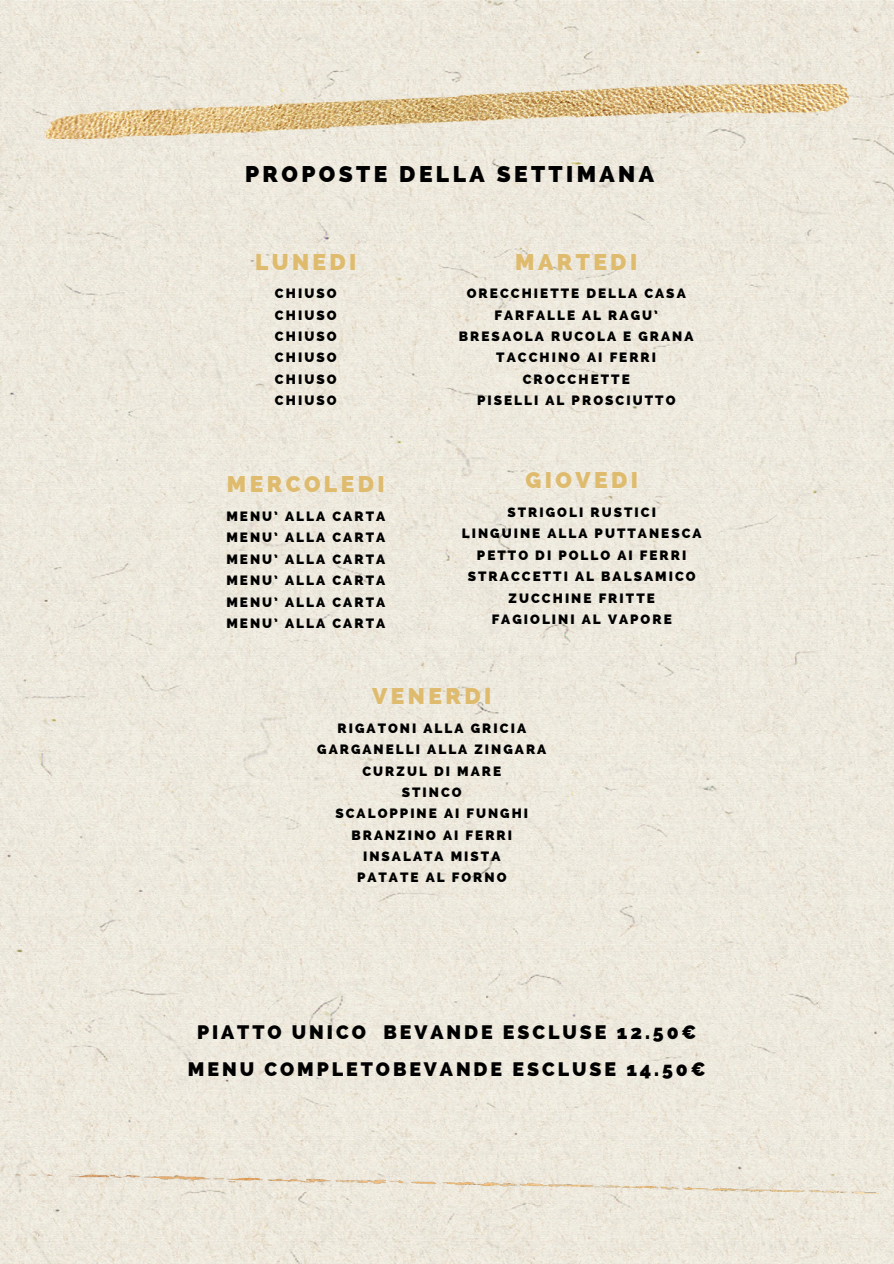
<style>
.page{position:relative;width:894px;height:1264px;background:#fff}
.page>*{position:absolute;margin:0;border:0;box-sizing:border-box;transform-origin:0 0}
.t1{font:800 22.65px "Raleway";letter-spacing:.15em;color:#dfbb6e}
.t2{font:800 22.65px "Raleway";letter-spacing:.15em;color:#000}
.t3{font:800 19.5px "Raleway";letter-spacing:.15em;color:#000}
.t4{font:800 13.5px "Raleway";letter-spacing:.15em;color:#000}
</style>
<div class="page">
<img style="left:0;top:0;width:893px;height:1263px">
<img style="left:45px;top:85px;width:803px;height:54px">
<img style="left:16px;top:1174px;width:862px;height:19px">
<h1 class="t2" style="left:245px;top:160px;width:410px">PROPOSTE DELLA SETTIMANA</h1>
<p class="t1" style="left:255px;top:248px;width:103px">LUNEDI</p>
<p class="t4" style="left:275px;top:285px;width:63px">CHIUSO</p>
<p class="t4" style="left:275px;top:307px;width:63px">CHIUSO</p>
<p class="t4" style="left:275px;top:328px;width:63px">CHIUSO</p>
<p class="t4" style="left:275px;top:350px;width:63px">CHIUSO</p>
<p class="t4" style="left:275px;top:371px;width:63px">CHIUSO</p>
<h1 class="t4" style="left:275px;top:392px;width:63px">CHIUSO</h1>
<p class="t1" style="left:227px;top:471px;width:159px">MERCOLEDI</p>
<p class="t4" style="left:226px;top:508px;width:160px">MENU’ ALLA CARTA</p>
<p class="t4" style="left:226px;top:530px;width:160px">MENU’ ALLA CARTA</p>
<p class="t4" style="left:226px;top:551px;width:160px">MENU’ ALLA CARTA</p>
<p class="t4" style="left:226px;top:572px;width:160px">MENU’ ALLA CARTA</p>
<p class="t4" style="left:226px;top:594px;width:160px">MENU’ ALLA CARTA</p>
<h1 class="t4" style="left:226px;top:615px;width:160px">MENU’ ALLA CARTA</h1>
<p class="t1" style="left:515px;top:248px;width:123px">MARTEDI</p>
<p class="t4" style="left:466px;top:285px;width:220px">ORECCHIETTE DELLA CASA</p>
<p class="t4" style="left:494px;top:307px;width:165px">FARFALLE AL RAGU’</p>
<p class="t4" style="left:459px;top:328px;width:236px">BRESAOLA RUCOLA E GRANA</p>
<p class="t4" style="left:496px;top:349px;width:161px">TACCHINO AI FERRI</p>
<p class="t4" style="left:522px;top:371px;width:108px">CROCCHETTE</p>
<h1 class="t4" style="left:477px;top:392px;width:200px">PISELLI AL PROSCIUTTO</h1>
<p class="t1" style="left:525px;top:467px;width:114px">GIOVEDI</p>
<p class="t4" style="left:507px;top:504px;width:150px">STRIGOLI RUSTICI</p>
<p class="t4" style="left:461px;top:526px;width:241px">LINGUINE ALLA PUTTANESCA</p>
<p class="t4" style="left:477px;top:547px;width:211px">PETTO DI POLLO AI FERRI</p>
<p class="t4" style="left:467px;top:568px;width:229px">STRACCETTI AL BALSAMICO</p>
<p class="t4" style="left:508px;top:590px;width:148px">ZUCCHINE FRITTE</p>
<h1 class="t4" style="left:491px;top:611px;width:181px">FAGIOLINI AL VAPORE</h1>
<p class="t1" style="left:372px;top:682px;width:120px">VENERDI</p>
<p class="t4" style="left:337px;top:720px;width:190px">RIGATONI ALLA GRICIA</p>
<p class="t4" style="left:317px;top:741px;width:230px">GARGANELLI ALLA ZINGARA</p>
<p class="t4" style="left:362px;top:762px;width:140px">CURZUL DI MARE</p>
<p class="t4" style="left:401px;top:784px;width:61px">STINCO</p>
<p class="t4" style="left:335px;top:805px;width:194px">SCALOPPINE AI FUNGHI</p>
<p class="t4" style="left:351px;top:827px;width:162px">BRANZINO AI FERRI</p>
<p class="t4" style="left:363px;top:848px;width:139px">INSALATA MISTA</p>
<h2 class="t4" style="left:357px;top:869px;width:151px">PATATE AL FORNO</h2>
<h2 class="t3" style="left:197px;top:1021px;width:500px">PIATTO UNICO BEVANDE ESCLUSE 12.50€</h2>
<p class="t3" style="left:188px;top:1058px;width:519px">MENU COMPLETOBEVANDE ESCLUSE 14.50€</p>
</div>
